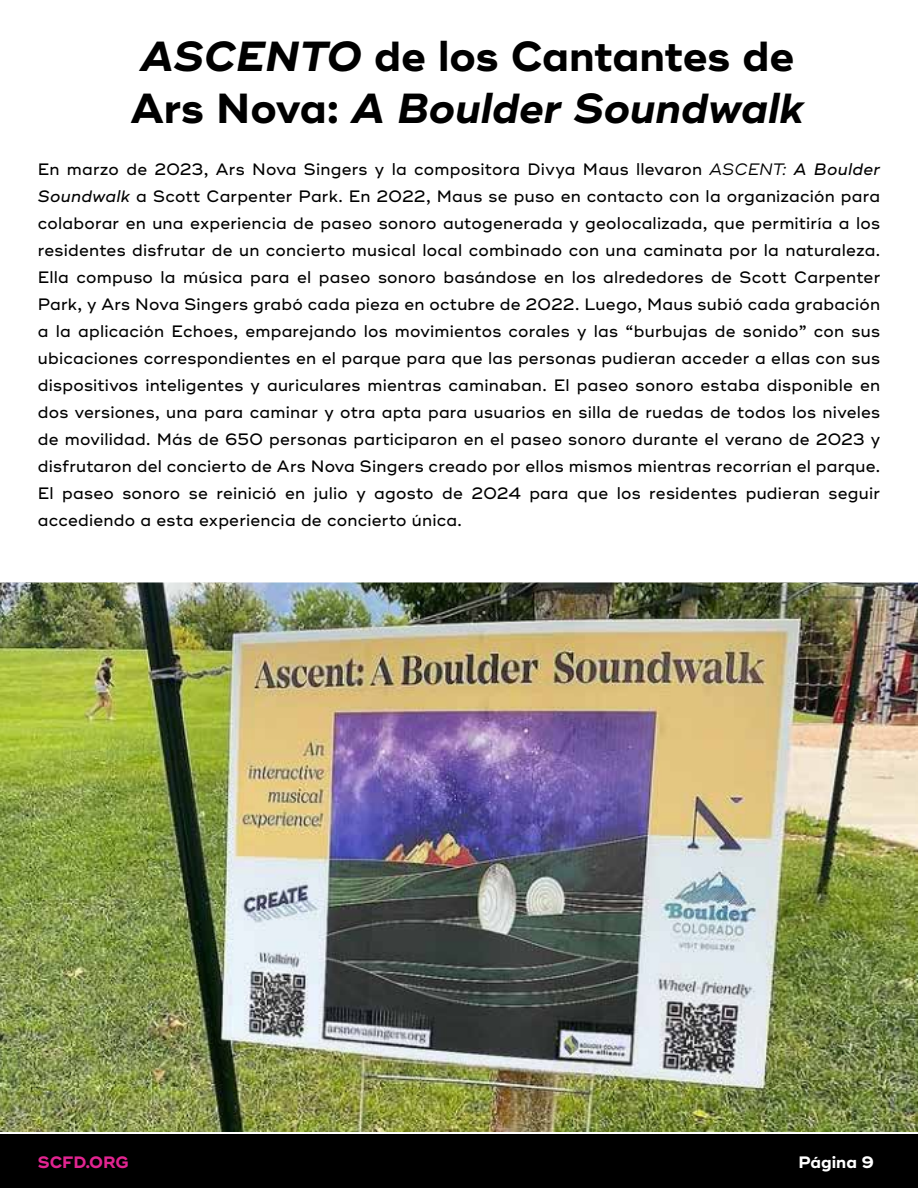
<style>
.page{position:relative;width:918px;height:1188px;background:#fff}
.page>*{position:absolute;margin:0;border:0;box-sizing:border-box;transform-origin:0 0}
.t1{font:italic 700 42px/51.2px "Ridley Grotesk";color:#000}
.t2{font:500 16.5px/27px "Ridley Grotesk";letter-spacing:.015em;color:#000;text-align:justify}
.t3{font:700 16.5px "Ridley Grotesk";color:#e12490}
.t4{font:700 16.5px "Ridley Grotesk";color:#fff}
.s1{font-style:normal}
.s2{font-weight:400;font-style:italic}
.s3{font-style:italic}
</style>
<div class="page">
<div style="left:0;top:1134px;width:918px;height:54px;background:#000"></div>
<img style="left:0;top:582px;width:918px;height:550px">
<h1 class="t1" style="left:131px;top:32px;width:675px">ASCENTO <span class="s1">de los Cantantes de<br>Ars Nova:</span> A Boulder Soundwalk</h1>
<p class="t2" style="left:38px;top:156px;width:844px">En marzo de 2023, Ars Nova Singers y la compositora Divya Maus llevaron <span class="s2">ASCENT:</span> <span class="s3">A Boulder Soundwalk</span> a Scott Carpenter Park. En 2022, Maus se puso en contacto con la organización para colaborar en una experiencia de paseo sonoro autogenerada y geolocalizada, que permitiría a los residentes disfrutar de un concierto musical local combinado con una caminata por la naturaleza.<br>Ella compuso la música para el paseo sonoro basándose en los alrededores de Scott Carpenter Park, y Ars Nova Singers grabó cada pieza en octubre de 2022. Luego, Maus subió cada grabación a la aplicación Echoes, emparejando los movimientos corales y las “burbujas de sonido” con sus ubicaciones correspondientes en el parque para que las personas pudieran acceder a ellas con sus dispositivos inteligentes y auriculares mientras caminaban. El paseo sonoro estaba disponible en dos versiones, una para caminar y otra apta para usuarios en silla de ruedas de todos los niveles de movilidad. Más de 650 personas participaron en el paseo sonoro durante el verano de 2023 y disfrutaron del concierto de Ars Nova Singers creado por ellos mismos mientras recorrían el parque.<br>El paseo sonoro se reinició en julio y agosto de 2024 para que los residentes pudieran seguir accediendo a esta experiencia de concierto única.</p>
<p class="t3" style="left:38px;top:1152px;width:93px">SCFD.ORG</p>
<p class="t4" style="left:799px;top:1152px;width:77px">Página 9</p>
</div>
